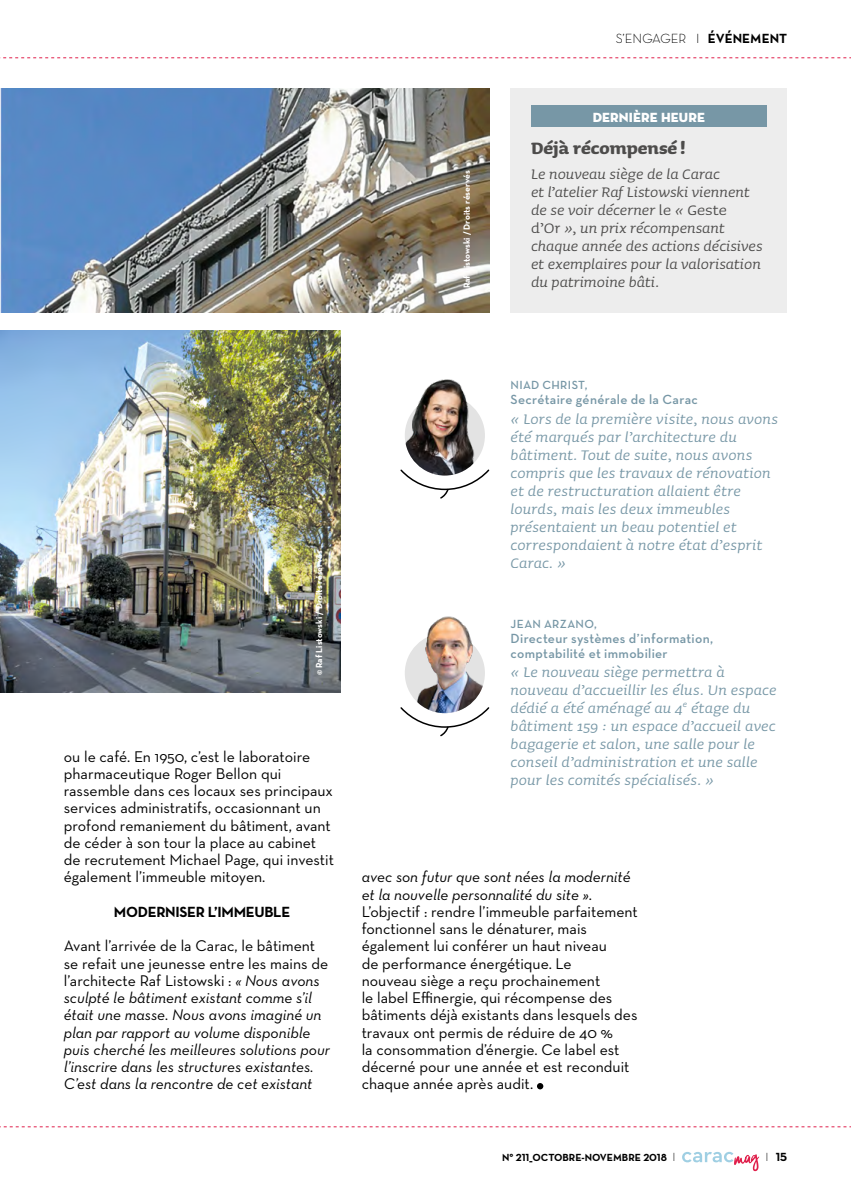
<style>
.page{position:relative;width:851px;height:1191px;background:#fff}
.page>*{position:absolute;margin:0;border:0;box-sizing:border-box;transform-origin:0 0}
.t1{font:700 21px "Sauna";color:#535251}
.t2{font:italic 18.45px/18px "Sauna";letter-spacing:.01em;color:#7797a6}
.t3{font:italic 18.45px/18px "Sauna";color:#535251}
.t4{font:15.75px/17.2px "Neutra Text";color:#000}
.t5{font:15.75px/17.2px "Neutra Text Book Italic Alt";color:#000}
.t6{font:700 15px "Neutra Text";letter-spacing:-.02em;color:#000}
.t7{font:600 13.5px/15px "Neutra Text";letter-spacing:.02em;color:#7797a6}
.t8{font:13.5px "Neutra Text Light Alt";color:#000}
.t9{font:13.5px "Neutra Disp Titling";letter-spacing:.01em;color:#fff}
.t10{font:600 12px "Neutra Text";letter-spacing:.03em;color:#7797a6}
.t11{font:12px "Neutra Text Bold Alt";color:#000}
.t12{font:10.5px "Neutra Text Bold Alt";color:#000}
.t13{font:700 9px "Neutra Text";color:#fff}
.s1{font-family:"Neutra Text Bold Alt"}
.s2{font-style:normal}
.s3{font-family:"Neutra Text Book Italic Alt"}
.s4{font-family:"Neutra Text"}
.s5{font-family:"Neutra Text Light Alt";font-size:12px}
.s6{font-family:"Neutra Text Light Alt"}
</style>
<div class="page">
<svg style="left:682px;top:1151px;width:77px;height:20px"></svg>
<img style="left:0;top:88px;width:489px;height:225px">
<img style="left:0;top:330px;width:340px;height:362px">
<img style="left:405px;top:395px;width:80px;height:80px;border-radius:40px">
<svg style="left:400px;top:468px;width:90px;height:31px"></svg>
<img style="left:405px;top:379px;width:80px;height:56px">
<div style="left:405px;top:633px;width:80px;height:80px;background:#e3e3e3;border-radius:50%"></div>
<img style="left:412px;top:672px;width:73px;height:34px">
<svg style="left:400px;top:706px;width:90px;height:31px"></svg>
<img style="left:412px;top:617px;width:73px;height:55px">
<div style="left:510px;top:88px;width:277px;height:225px;background:#ededed"></div>
<div style="left:531px;top:106px;width:235px;height:21px;background:#7797a6"></div>
<svg style="left:537px;top:1083px;width:6px;height:6px"></svg>
<p class="t13" style="left:461px;top:295px;width:126px;rotate:-90deg">© Raf Listowski / Droits réservés</p>
<p class="t8" style="left:615px;top:31px;width:173px">S’ENGAGER I <span class="s1">ÉVÉNEMENT</span></p>
<p class="t9" style="left:592px;top:108px;width:113px">DERNIÈRE HEURE</p>
<h1 class="t1" style="left:531px;top:134px;width:156px">Déjà récompensé !</h1>
<p class="t3" style="left:531px;top:164px;width:233px">Le nouveau siège de la Carac<br>et l’atelier Raf Listowski viennent de se voir décerner <span class="s2">le</span> « <span class="s2">Geste<br>d’Or</span> », un prix récompensant chaque année des actions décisives et exemplaires pour la valorisation du patrimoine bâti.</p>
<p class="t13" style="left:313px;top:675px;width:126px;rotate:-90deg">© Raf Listowski / Droits réservés</p>
<p class="t4" style="left:64px;top:747px;width:271px">ou le café. En 1950, c’est le laboratoire pharmaceutique Roger Bellon qui rassemble dans ces locaux ses principaux services administratifs, occasionnant un profond remaniement du bâtiment, avant de céder à son tour la place au cabinet de recrutement Michael Page, qui investit également l’immeuble mitoyen.</p>
<p class="t6" style="left:114px;top:902px;width:178px">MODERNISER L’IMMEUBLE</p>
<p class="t4" style="left:64px;top:937px;width:266px">Avant l’arrivée de la Carac, le bâtiment se refait une jeunesse entre les mains de l’architecte Raf Listowski : <span class="s3">« Nous avons</span></p>
<p class="t5" style="left:64px;top:988px;width:267px">sculpté le bâtiment existant comme s’il était une masse. Nous avons imaginé un plan par rapport au volume disponible puis cherché les meilleures solutions pour l’inscrire dans les structures existantes.<br>C’est dans la rencontre de cet existant</p>
<p class="t10" style="left:510px;top:377px;width:78px">NIAD CHRIST,</p>
<p class="t7" style="left:510px;top:392px;width:189px">Secrétaire générale de la Carac</p>
<p class="t2" style="left:510px;top:408px;width:269px">« Lors de la première visite, nous avons été marqués par l’architecture du bâtiment. Tout de suite, nous avons compris que les travaux de rénovation et de restructuration allaient être lourds, mais les deux immeubles présentaient un beau potentiel et correspondaient à notre état d’esprit<br>Carac. »</p>
<p class="t10" style="left:510px;top:616px;width:88px">JEAN ARZANO,</p>
<p class="t7" style="left:510px;top:630px;width:204px">Directeur systèmes d’information, comptabilité et immobilier</p>
<p class="t2" style="left:510px;top:662px;width:267px">« Le nouveau siège permettra à nouveau d’accueillir les élus. Un espace dédié a été aménagé au 4<sup>e</sup> étage du bâtiment 159 : un espace d’accueil avec bagagerie et salon, une salle pour le conseil d’administration et une salle pour les comités spécialisés. »</p>
<p class="t5" style="left:361px;top:868px;width:270px">avec son futur que sont nées la modernité et la nouvelle personnalité du site »<span class="s4">.</span></p>
<p class="t4" style="left:361px;top:902px;width:278px">L’objectif : rendre l’immeuble parfaitement fonctionnel sans le dénaturer, mais également lui conférer un haut niveau<br>de performance énergétique. Le<br>nouveau siège a reçu prochainement<br>le label Effinergie, qui récompense des bâtiments déjà existants dans lesquels des travaux ont permis de réduire de 40 %<br>la consommation d’énergie. Ce label est décerné pour une année et est reconduit chaque année après audit.</p>
<p class="t12" style="left:502px;top:1151px;width:175px">N° 211_OCTOBRE-NOVEMBRE 2018 <span class="s5">I</span></p>
<p class="t11" style="left:765px;top:1149px;width:23px"><span class="s6">I</span> 15</p>
</div>
